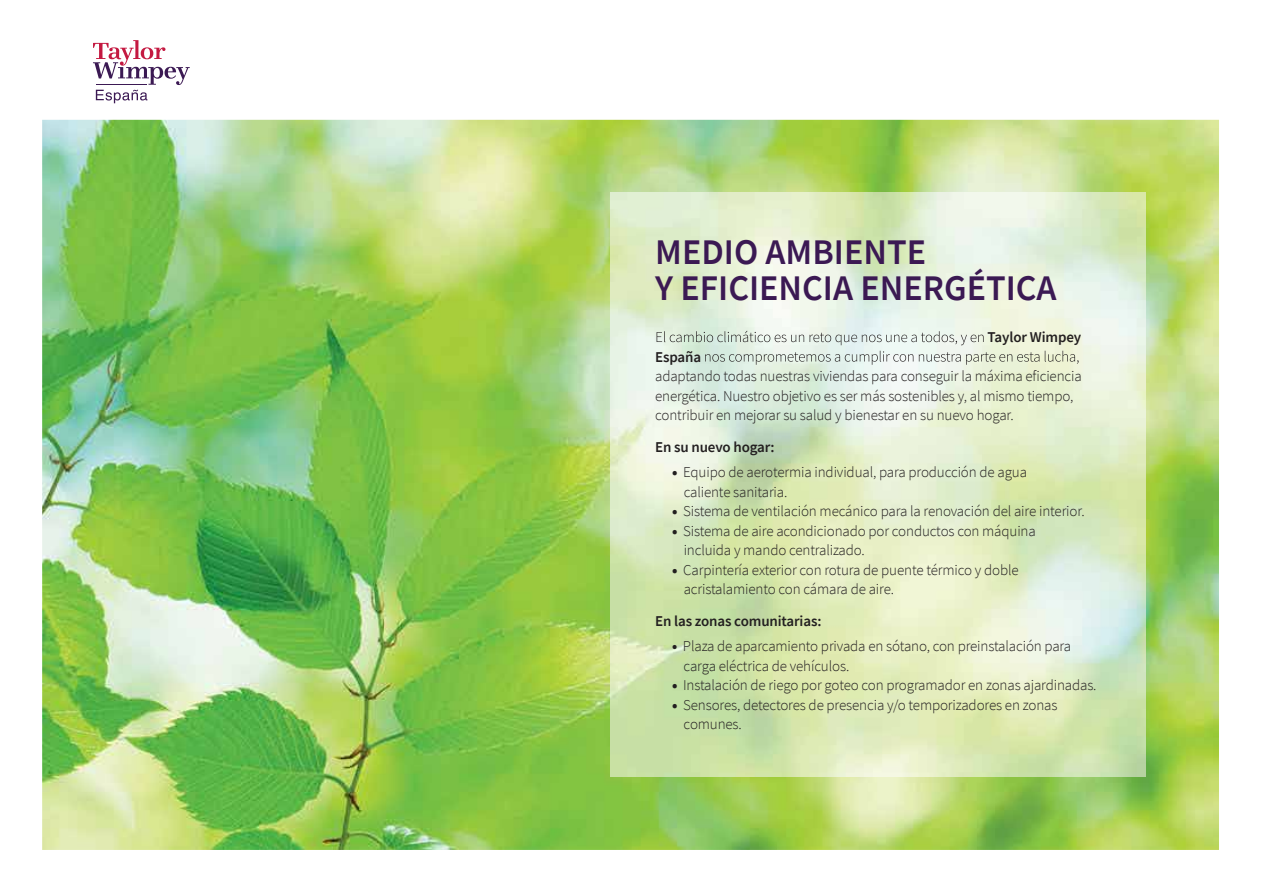
<style>
.page{position:relative;width:1263px;height:893px;background:#fff}
.page>*{position:absolute;margin:0;border:0;box-sizing:border-box;transform-origin:0 0}
.t1{font:600 36px/36px "Source Sans Pro";color:#3b1953}
.t2{font:300 15px/19.5px "Source Sans Pro";letter-spacing:-.01em;color:#231f20}
.t3{font:600 15px "Source Sans Pro";letter-spacing:-.01em;color:#231f20}
.s1{font-weight:900}
.s2{font-weight:700}
</style>
<div class="page">
<img style="left:42px;top:120px;width:1177px;height:730px">
<img style="left:611px;top:192px;width:534px;height:585px">
<svg style="left:656px;top:331px;width:328px;height:14px;background:#d1dbd4"></svg>
<svg style="left:705px;top:351px;width:373px;height:14px;background:#d2dacf"></svg>
<svg style="left:93px;top:40px;width:97px;height:63px"></svg>
<h1 class="t1" style="left:655px;top:234px;width:403px">MEDIO AMBIENTE<br>Y EFICIENCIA ENERGÉTICA</h1>
<p class="t3" style="left:987px;top:327px;width:95px">Taylor Wimpey</p>
<p class="t3" style="left:655px;top:347px;width:47px">España</p>
<p class="t2" style="left:655px;top:366px;width:428px">adaptando todas nuestras viviendas para conseguir la máxima eficiencia energética. Nuestro objetivo es ser más sostenibles y, al mismo tiempo, contribuir en mejorar su salud y bienestar en su nuevo hogar.</p>
<p class="t3" style="left:655px;top:437px;width:121px">En su nuevo hogar:</p>
<p class="t2" style="left:684px;top:462px;width:345px;text-indent:-11px"><span class="s1">•</span> Equipo de aerotermia individual, para producción de agua caliente sanitaria.</p>
<p class="t2" style="left:672px;top:501px;width:414px"><span class="s1">•</span> Sistema de ventilación mecánico para la renovación del aire interior.</p>
<p class="t2" style="left:684px;top:521px;width:354px;text-indent:-11px"><span class="s1">•</span> Sistema de aire acondicionado por conductos con máquina incluida y mando centralizado.</p>
<p class="t2" style="left:684px;top:560px;width:337px;text-indent:-11px"><span class="s1">•</span> Carpintería exterior con rotura de puente térmico y doble acristalamiento con cámara de aire.</p>
<p class="t3" style="left:655px;top:611px;width:168px">En las zonas comunitarias:</p>
<p class="t2" style="left:684px;top:636px;width:389px;text-indent:-11px"><span class="s2">•</span> Plaza de aparcamiento privada en sótano, con preinstalación para carga eléctrica de vehículos.</p>
<p class="t2" style="left:672px;top:675px;width:426px"><span class="s1">•</span> Instalación de riego por goteo con programador en zonas ajardinadas.</p>
<p class="t2" style="left:684px;top:695px;width:375px;text-indent:-11px"><span class="s1">•</span> Sensores, detectores de presencia y/o temporizadores en zonas comunes.</p>
</div>
